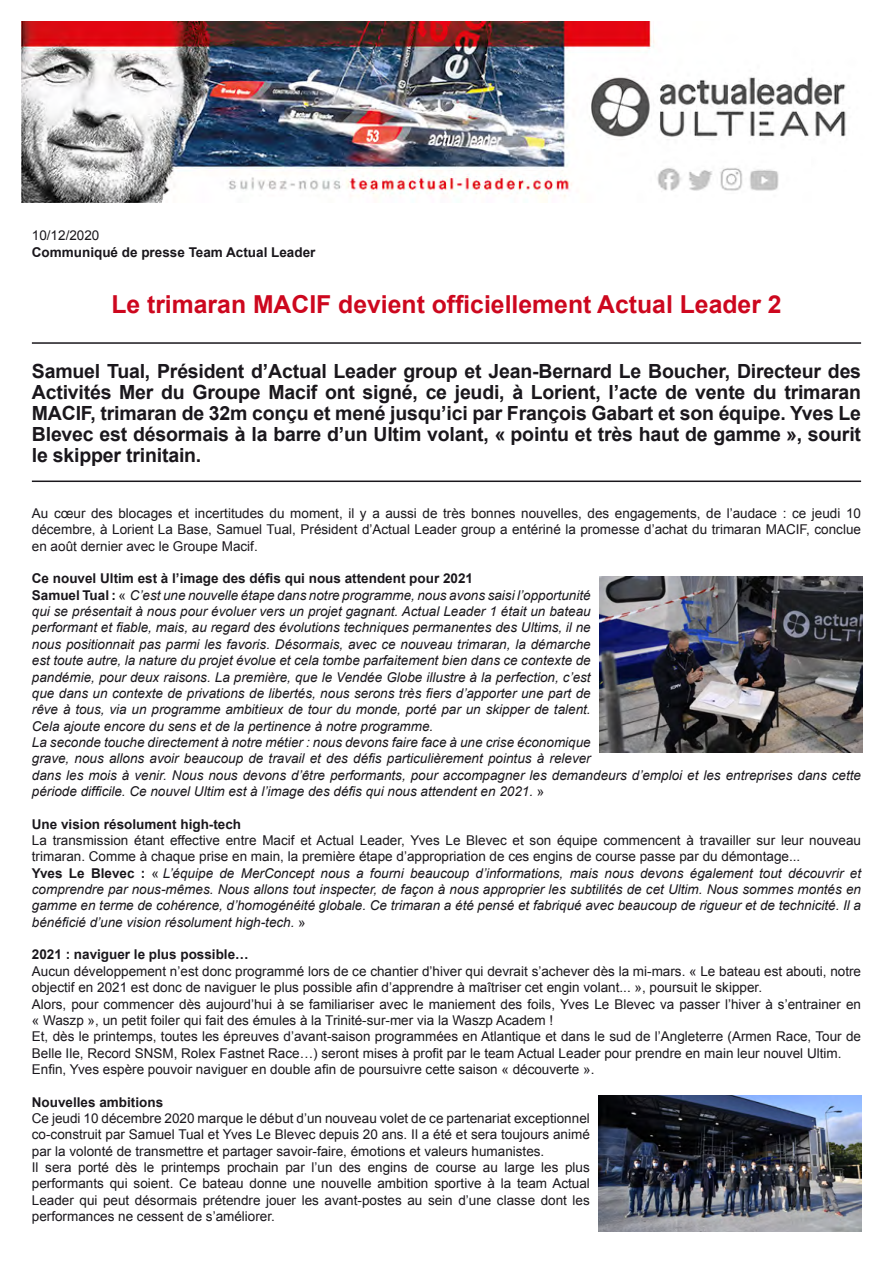
<style>
.page{position:relative;width:893px;height:1263px;background:#fff}
.page>*{position:absolute;margin:0;border:0;box-sizing:border-box;transform-origin:0 0}
.t1{font:700 24.75px "Arial";color:#cd071e}
.t2{font:700 19.5px/21px "Arial";letter-spacing:-.01em;color:#1a171c;text-align:justify}
.t3{font:italic 13.5px/16.4px "Arial";color:#1a171c}
.t4{font:13.5px/16.4px "Arial";color:#1a171c}
.t5{font:700 13.5px "Arial";color:#1a171c}
.s1{font-weight:700;font-style:normal}
.s2{font-style:normal}
</style>
<div class="page">
<img style="left:21px;top:21px;width:825px;height:181px">
<hr style="left:32px;top:342px;width:829px;height:2px;background:#1a171c">
<hr style="left:32px;top:480px;width:829px;height:2px;background:#1a171c">
<img style="left:598px;top:1095px;width:263px;height:136px">
<img style="left:599px;top:577px;width:263px;height:175px">
<p class="t4" style="left:32px;top:228px;width:69px">10/12/2020</p>
<p class="t5" style="left:32px;top:243px;width:285px">Communiqué de presse Team Actual Leader</p>
<h1 class="t1" style="left:111px;top:288px;width:672px">Le trimaran MACIF devient officiellement Actual Leader 2</h1>
<p class="t2" style="left:32px;top:361px;width:831px">Samuel Tual, Président d’Actual Leader group et Jean-Bernard Le Boucher, Directeur des Activités Mer du Groupe Macif ont signé, ce jeudi, à Lorient, l’acte de vente du trimaran MACIF, trimaran de 32m conçu et mené jusqu’ici par François Gabart et son équipe. Yves Le Blevec est désormais à la barre d’un Ultim volant, « pointu et très haut de gamme », sourit le skipper trinitain.</p>
<p class="t4" style="left:32px;top:505px;width:831px;text-align:justify">Au cœur des blocages et incertitudes du moment, il y a aussi de très bonnes nouvelles, des engagements, de l’audace : ce jeudi 10 décembre, à Lorient La Base, Samuel Tual, Président d’Actual Leader group a entériné la promesse d’achat du trimaran MACIF, conclue en août dernier avec le Groupe Macif.</p>
<p class="t3" style="left:32px;top:571px;width:831px"><span class="s1">Ce nouvel Ultim est à l’image des défis qui nous attendent pour 2021<br>Samuel Tual :</span> <span class="s2">«</span> C’est une nouvelle étape dans notre programme, nous avons saisi l’opportunité<br>qui se présentait à nous pour évoluer vers un projet gagnant. Actual Leader 1 était un bateau<br>performant et fiable, mais, au regard des évolutions techniques permanentes des Ultims, il ne<br>nous positionnait pas parmi les favoris. Désormais, avec ce nouveau trimaran, la démarche<br>est toute autre, la nature du projet évolue et cela tombe parfaitement bien dans ce contexte de<br>pandémie, pour deux raisons. La première, que le Vendée Globe illustre à la perfection, c’est<br>que dans un contexte de privations de libertés, nous serons très fiers d’apporter une part de<br>rêve à tous, via un programme ambitieux de tour du monde, porté par un skipper de talent.<br>Cela ajoute encore du sens et de la pertinence à notre programme.<br>La seconde touche directement à notre métier : nous devons faire face à une crise économique<br>grave, nous allons avoir beaucoup de travail et des défis particulièrement pointus à relever<br>dans les mois à venir. Nous nous devons d’être performants, pour accompagner les demandeurs d’emploi et les entreprises dans cette période difficile. Ce nouvel Ultim est à l’image des défis qui nous attendent en 2021. <span class="s2">»</span></p>
<p class="t5" style="left:32px;top:815px;width:211px">Une vision résolument high-tech</p>
<p class="t3" style="left:32px;top:832px;width:831px"><span class="s2">La transmission étant effective entre Macif et Actual Leader, Yves Le Blevec et son équipe commencent à travailler sur leur nouveau trimaran. Comme à chaque prise en main, la première étape d’appropriation de ces engins de course passe par du démontage...<br></span><span class="s1">Yves Le Blevec :</span> <span class="s2">«</span> L’équipe de MerConcept nous a fourni beaucoup d’informations, mais nous devons également tout découvrir et comprendre par nous-mêmes. Nous allons tout inspecter, de façon à nous approprier les subtilités de cet Ultim. Nous sommes montés en gamme en terme de cohérence, d’homogénéité globale. Ce trimaran a été pensé et fabriqué avec beaucoup de rigueur et de technicité. Il a bénéficié d’une vision résolument high-tech. <span class="s2">»</span></p>
<p class="t5" style="left:32px;top:946px;width:218px">2021 : naviguer le plus possible…</p>
<p class="t4" style="left:32px;top:963px;width:831px">Aucun développement n’est donc programmé lors de ce chantier d’hiver qui devrait s’achever dès la mi-mars. « Le bateau est abouti, notre objectif en 2021 est donc de naviguer le plus possible afin d’apprendre à maîtriser cet engin volant... », poursuit le skipper.<br>Alors, pour commencer dès aujourd’hui à se familiariser avec le maniement des foils, Yves Le Blevec va passer l’hiver à s’entrainer en « Waszp », un petit foiler qui fait des émules à la Trinité-sur-mer via la Waszp Academ !<br>Et, dès le printemps, toutes les épreuves d’avant-saison programmées en Atlantique et dans le sud de l’Angleterre (Armen Race, Tour de Belle Ile, Record SNSM, Rolex Fastnet Race…) seront mises à profit par le team Actual Leader pour prendre en main leur nouvel Ultim.<br>Enfin, Yves espère pouvoir naviguer en double afin de poursuivre cette saison « découverte ».</p>
<p class="t5" style="left:32px;top:1093px;width:133px">Nouvelles ambitions</p>
<p class="t4" style="left:32px;top:1110px;width:559px">Ce jeudi 10 décembre 2020 marque le début d’un nouveau volet de ce partenariat exceptionnel co-construit par Samuel Tual et Yves Le Blevec depuis 20 ans. Il a été et sera toujours animé par la volonté de transmettre et partager savoir-faire, émotions et valeurs humanistes.<br>Il sera porté dès le printemps prochain par l’un des engins de course au large les plus performants qui soient. Ce bateau donne une nouvelle ambition sportive à la team Actual Leader qui peut désormais prétendre jouer les avant-postes au sein d’une classe dont les performances ne cessent de s’améliorer.</p>
</div>
